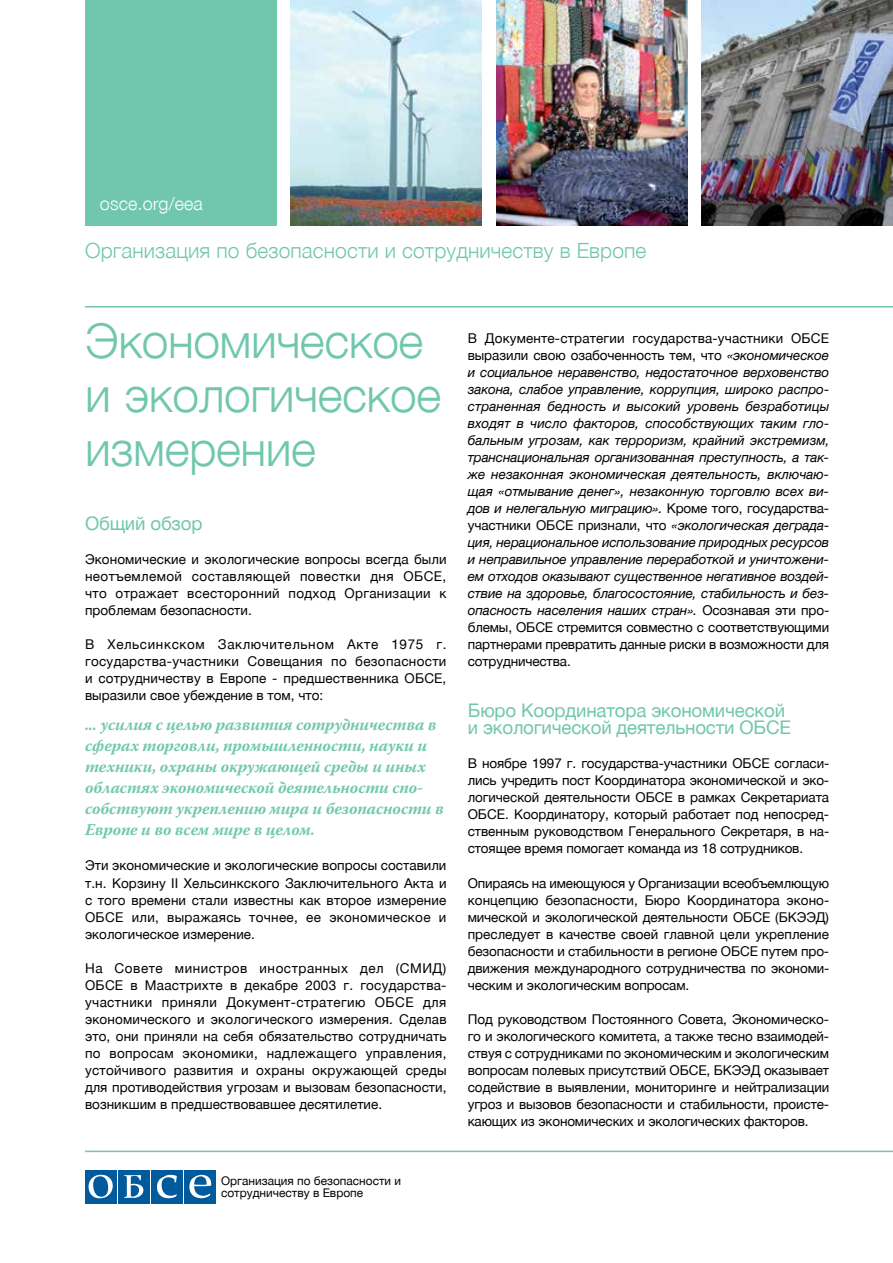
<style>
.page{position:relative;width:893px;height:1263px;background:#fff}
.page>*{position:absolute;margin:0;border:0;box-sizing:border-box;transform-origin:0 0}
.t1{font:300 48px/54px "Helvetica Neue LTCYR";letter-spacing:-.01em;color:#70c7ad}
.t2{font:300 21px "Helvetica Neue LTCYR";letter-spacing:.005em;color:#70c7ad}
.t3{font:18.75px/17px "Helvetica Neue LTCYR";letter-spacing:-.01em;color:#70c7ad}
.t4{font:300 18px "Helvetica Neue LTCYR";letter-spacing:.005em;color:#fff}
.t5{font:italic 700 16.5px/21px "Warnock Pro";letter-spacing:-.01em;color:#70c7ad}
.t6{font:13.5px/17px "Helvetica Neue LTCYR";color:#000;text-align:justify}
.t7{font:italic 13.5px/17px "Helvetica Neue LTCYR";letter-spacing:-.005em;color:#000;text-align:justify}
.t8{font:11.85px/12.6px "Helvetica Neue LTCYR";color:#000}
.s1{font-style:normal}
</style>
<div class="page">
<div style="left:85px;top:0;width:191px;height:225px;background:#70c7ad"></div>
<hr style="left:85px;top:306px;width:808px;height:2px;background:#70c7ad">
<hr style="left:85px;top:1151px;width:808px;height:1px;background:#70c7ad">
<img style="left:702px;top:0;width:191px;height:225px">
<img style="left:291px;top:0;width:191px;height:225px">
<img style="left:496px;top:0;width:191px;height:225px">
<div style="left:85px;top:1169px;width:31px;height:34px;background:#005a9c"></div>
<div style="left:118px;top:1169px;width:31px;height:34px;background:#005a9c"></div>
<div style="left:151px;top:1169px;width:32px;height:34px;background:#005a9c"></div>
<div style="left:185px;top:1169px;width:31px;height:34px;background:#005a9c"></div>
<svg style="left:189px;top:1175px;width:22px;height:23px"></svg>
<svg style="left:157px;top:1175px;width:20px;height:23px"></svg>
<svg style="left:89px;top:1175px;width:24px;height:23px"></svg>
<svg style="left:124px;top:1175px;width:19px;height:23px"></svg>
<h3 class="t4" style="left:100px;top:194px;width:105px">osce.org/eea</h3>
<h2 class="t2" style="left:85px;top:239px;width:563px">Организация по безопасности и сотрудничеству в Европе</h2>
<h1 class="t1" style="left:85px;top:315px;width:358px">Экономическое и экологическое измерение</h1>
<h3 class="t3" style="left:85px;top:515px;width:119px">Общий обзор</h3>
<p class="t6" style="left:85px;top:551px;width:363px">Экономические и экологические вопросы всегда были неотъемлемой составляющей повестки дня ОБСЕ, что отражает всесторонний подход Организации к проблемам безопасности.</p>
<p class="t6" style="left:85px;top:636px;width:363px">В Хельсинкском Заключительном Акте 1975 г. государства-участники Совещания по безопасности и сотрудничеству в Европе - предшественника ОБСЕ, выразили свое убеждение в том, что:</p>
<p class="t5" style="left:85px;top:714px;width:360px">... усилия с целью развития сотрудничества в сферах торговли, промышленности, науки и техники, охраны окружающей среды и иных областях экономической деятельности спо&shy;собствуют укреплению мира и безопасности в Европе и во всем мире в целом.</p>
<p class="t6" style="left:85px;top:857px;width:363px">Эти экономические и экологические вопросы составили т.н. Корзину II Хельсинкского Заключительного Акта и с того времени стали известны как второе измерение ОБСЕ или, выражаясь точнее, ее экономическое и экологическое измерение.</p>
<p class="t6" style="left:85px;top:959px;width:363px">На Совете министров иностранных дел (СМИД)<br>ОБСЕ в Маастрихте в декабре 2003 г. государства&shy;участники приняли Документ-стратегию ОБСЕ для экономического и экологического измерения. Сделав это, они приняли на себя обязательство сотрудничать по вопросам экономики, надлежащего управления, устойчивого развития и охраны окружающей среды для противодействия угрозам и вызовам безопасности, возникшим в предшествовавшее десятилетие.</p>
<p class="t8" style="left:221px;top:1174px;width:182px">Организация по безопасности и сотрудничеству в Европе</p>
<p class="t7" style="left:468px;top:330px;width:363px"><span class="s1">В Документе-стратегии государства-участники ОБСЕ выразили свою озабоченность тем, что</span> «экономическое и социальное неравенство, недостаточное верховенство закона, слабое управление, коррупция, широко распро&shy;страненная бедность и высокий уровень безработицы входят в число факторов, способствующих таким гло&shy;бальным угрозам, как терроризм, крайний экстремизм, транснациональная организованная преступность, а так&shy;же незаконная экономическая деятельность, включаю&shy;щая «отмывание денег», незаконную торговлю всех ви&shy;дов и нелегальную миграцию». <span class="s1">Кроме того, государства&shy;участники ОБСЕ признали, что</span> «экологическая деграда&shy;ция, нерациональное использование природных ресурсов и неправильное управление переработкой и уничтожени&shy;ем отходов оказывают существенное негативное воздей&shy;ствие на здоровье, благосостояние, стабильность и без&shy;опасность населения наших стран». <span class="s1">Осознавая эти про&shy;блемы, ОБСЕ стремится совместно с соответствующими партнерами превратить данные риски в возможности для сотрудничества.</span></p>
<h3 class="t3" style="left:468px;top:702px;width:325px">Бюро Координатора экономической и экологической деятельности ОБСЕ</h3>
<p class="t6" style="left:468px;top:755px;width:363px">В ноябре 1997 г. государства-участники ОБСЕ согласи&shy;лись учредить пост Координатора экономической и эко&shy;логической деятельности ОБСЕ в рамках Секретариата ОБСЕ. Координатору, который работает под непосред&shy;ственным руководством Генерального Секретаря, в на&shy;стоящее время помогает команда из 18 сотрудников.</p>
<p class="t6" style="left:468px;top:874px;width:363px">Опираясь на имеющуюся у Организации всеобъемлющую концепцию безопасности, Бюро Координатора эконо&shy;мической и экологической деятельности ОБСЕ (БКЭЭД) преследует в качестве своей главной цели укрепление безопасности и стабильности в регионе ОБСЕ путем про&shy;движения международного сотрудничества по экономи&shy;ческим и экологическим вопросам.</p>
<p class="t6" style="left:468px;top:1010px;width:363px">Под руководством Постоянного Совета, Экономическо&shy;го и экологического комитета, а также тесно взаимодей&shy;ствуя с сотрудниками по экономическим и экологическим вопросам полевых присутствий ОБСЕ, БКЭЭД оказывает содействие в выявлении, мониторинге и нейтрализации угроз и вызовов безопасности и стабильности, происте&shy;кающих из экономических и экологических факторов.</p>
</div>
